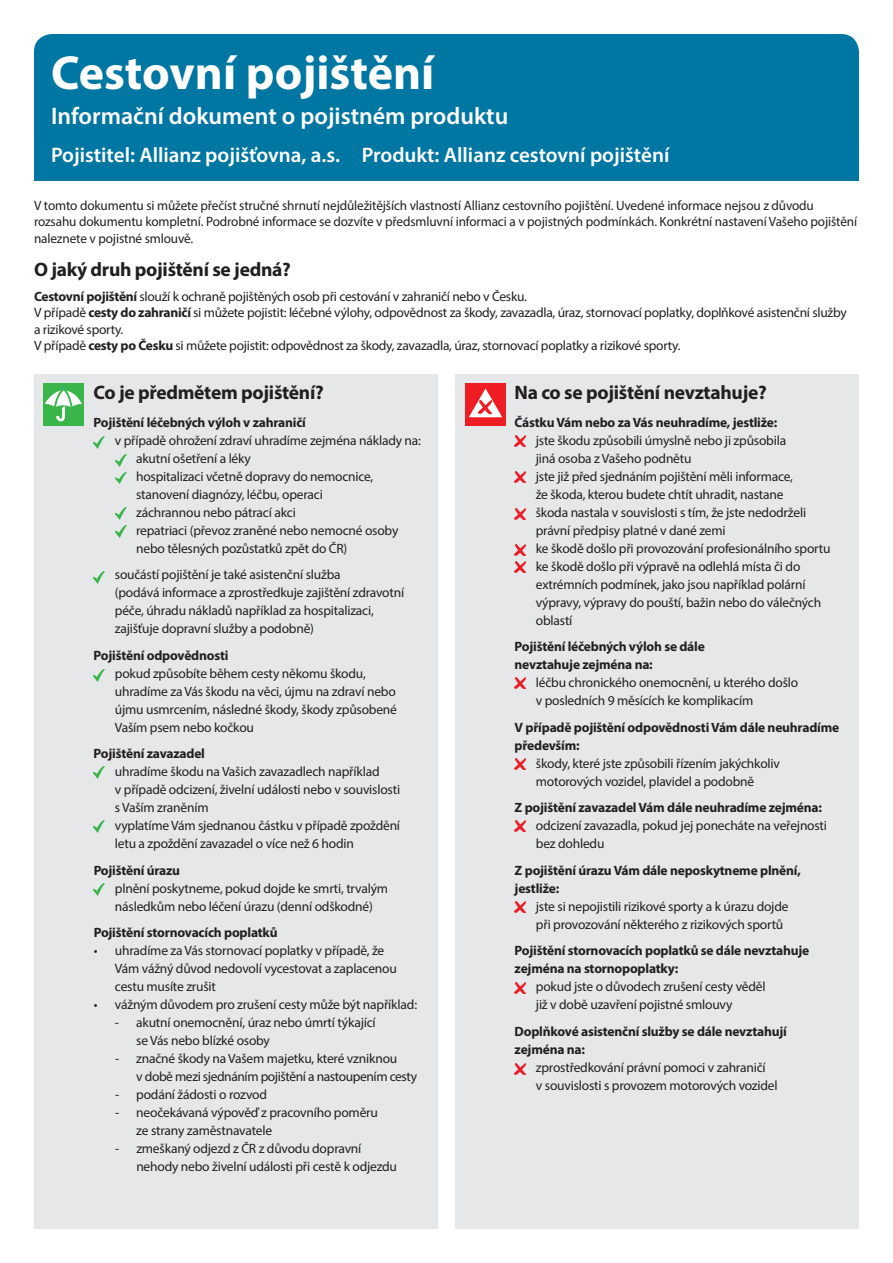
<style>
.page{position:relative;width:893px;height:1263px;background:#fff}
.page>*{position:absolute;margin:0;border:0;box-sizing:border-box;transform-origin:0 0}
.t1{font:700 48px "Myriad Pro";color:#fff}
.t2{font:600 24px "Myriad Pro";color:#fff}
.t3{font:600 21px "Myriad Pro";color:#fff}
.t4{font:700 19.5px "Myriad Pro";letter-spacing:-.015em;color:#231f20}
.t5{font:13.5px/18px "Myriad Pro";letter-spacing:-.015em;color:#231f20}
.t6{font:700 13.5px/18px "Myriad Pro";letter-spacing:-.015em;color:#231f20}
.s1{font-weight:700}
</style>
<div class="page">
<div style="left:455px;top:374px;width:404px;height:855px;background:#e6e7e9"></div>
<div style="left:34px;top:374px;width:404px;height:855px;background:#e6e7e9"></div>
<div style="left:34px;top:34px;width:825px;height:147px;background:#0076a3;border-radius:18px"></div>
<div style="left:43px;top:383px;width:41px;height:42px;background:#3ab54a"></div>
<svg style="left:45px;top:386px;width:37px;height:35px"></svg>
<svg style="left:94px;top:766px;width:10px;height:12px"></svg>
<svg style="left:94px;top:571px;width:10px;height:12px"></svg>
<svg style="left:94px;top:669px;width:10px;height:12px"></svg>
<svg style="left:94px;top:436px;width:10px;height:12px"></svg>
<svg style="left:116px;top:455px;width:11px;height:11px"></svg>
<svg style="left:116px;top:472px;width:11px;height:12px"></svg>
<svg style="left:116px;top:508px;width:11px;height:29px"></svg>
<svg style="left:94px;top:821px;width:10px;height:11px"></svg>
<svg style="left:94px;top:884px;width:10px;height:12px"></svg>
<div style="left:465px;top:383px;width:41px;height:42px;background:#ee1d23"></div>
<svg style="left:469px;top:388px;width:33px;height:29px"></svg>
<svg style="left:514px;top:436px;width:11px;height:10px"></svg>
<svg style="left:514px;top:472px;width:11px;height:11px"></svg>
<svg style="left:514px;top:508px;width:11px;height:11px"></svg>
<svg style="left:514px;top:545px;width:11px;height:10px"></svg>
<svg style="left:514px;top:561px;width:11px;height:11px"></svg>
<svg style="left:514px;top:677px;width:11px;height:11px"></svg>
<svg style="left:514px;top:758px;width:11px;height:11px"></svg>
<svg style="left:514px;top:821px;width:11px;height:11px"></svg>
<svg style="left:514px;top:902px;width:11px;height:10px"></svg>
<svg style="left:514px;top:982px;width:11px;height:11px"></svg>
<svg style="left:514px;top:1063px;width:11px;height:11px"></svg>
<h1 class="t1" style="left:51px;top:41px;width:385px">Cestovní pojištění</h1>
<h2 class="t2" style="left:51px;top:100px;width:459px">Informační dokument o pojistném produktu</h2>
<h3 class="t3" style="left:51px;top:141px;width:620px">Pojistitel: Allianz pojišťovna, a.s. Produkt: Allianz cestovní pojištění</h3>
<p class="t5" style="left:34px;top:197px;width:825px;line-height:16.5px">V tomto dokumentu si můžete přečíst stručné shrnutí nejdůležitějších vlastností Allianz cestovního pojištění. Uvedené informace nejsou z důvodu rozsahu dokumentu kompletní. Podrobné informace se dozvíte v předsmluvní informaci a v pojistných podmínkách. Konkrétní nastavení Vašeho pojištění naleznete v pojistné smlouvě.</p>
<h3 class="t4" style="left:34px;top:256px;width:258px">O jaký druh pojištění se jedná?</h3>
<p class="t5" style="left:34px;top:288px;width:814px;line-height:16.5px"><span class="s1">Cestovní pojištění</span> slouží k ochraně pojištěných osob při cestování v zahraničí nebo v Česku.<br>V případě <span class="s1">cesty do zahraničí</span> si můžete pojistit: léčebné výlohy, odpovědnost za škody, zavazadla, úraz, stornovací poplatky, doplňkové asistenční služby a rizikové sporty.<br>V případě <span class="s1">cesty po Česku</span> si můžete pojistit: odpovědnost za škody, zavazadla, úraz, stornovací poplatky a rizikové sporty.</p>
<h3 class="t4" style="left:94px;top:380px;width:232px">Co je předmětem pojištění?</h3>
<h3 class="t4" style="left:514px;top:380px;width:254px">Na co se pojištění nevztahuje?</h3>
<p class="t6" style="left:94px;top:413px;width:214px">Pojištění léčebných výloh v zahraničí</p>
<p class="t5" style="left:136px;top:431px;width:286px;text-indent:-21px">v případě ohrožení zdraví uhradíme zejména náklady na: akutní ošetření a léky<br>hospitalizaci včetně dopravy do nemocnice, stanovení diagnózy, léčbu, operaci<br>záchrannou nebo pátrací akci<br>repatriaci (převoz zraněné nebo nemocné osoby nebo tělesných pozůstatků zpět do ČR)</p>
<p class="t5" style="left:115px;top:566px;width:291px">součástí pojištění je také asistenční služba<br>(podává informace a zprostředkuje zajištění zdravotní péče, úhradu nákladů například za hospitalizaci, zajišťuje dopravní služby a podobně)</p>
<p class="t6" style="left:94px;top:646px;width:136px">Pojištění odpovědnosti</p>
<p class="t5" style="left:115px;top:664px;width:284px">pokud způsobíte během cesty někomu škodu, uhradíme za Vás škodu na věci, újmu na zdraví nebo újmu usmrcením, následné škody, škody způsobené Vaším psem nebo kočkou</p>
<p class="t6" style="left:94px;top:744px;width:113px">Pojištění zavazadel</p>
<p class="t5" style="left:115px;top:763px;width:287px">uhradíme škodu na Vašich zavazadlech například<br>v případě odcizení, živelní události nebo v souvislosti s Vaším zraněním<br>vyplatíme Vám sjednanou částku v případě zpoždění letu a zpoždění zavazadel o více než 6 hodin</p>
<p class="t6" style="left:94px;top:861px;width:88px">Pojištění úrazu</p>
<p class="t5" style="left:115px;top:879px;width:275px">plnění poskytneme, pokud dojde ke smrti, trvalým následkům nebo léčení úrazu (denní odškodné)</p>
<p class="t6" style="left:94px;top:923px;width:185px">Pojištění stornovacích poplatků</p>
<p class="t5" style="left:115px;top:941px;width:283px;text-indent:-21px">• uhradíme za Vás stornovací poplatky v případě, že<br>Vám vážný důvod nedovolí vycestovat a zaplacenou cestu musíte zrušit</p>
<p class="t5" style="left:94px;top:995px;width:325px">• vážným důvodem pro zrušení cesty může být například:</p>
<p class="t5" style="left:136px;top:1013px;width:241px;text-indent:-21px">- akutní onemocnění, úraz nebo úmrtí týkající se Vás nebo blízké osoby</p>
<p class="t5" style="left:136px;top:1049px;width:282px;text-indent:-21px">- značné škody na Vašem majetku, které vzniknou<br>v době mezi sjednáním pojištění a nastoupením cesty</p>
<p class="t5" style="left:115px;top:1085px;width:154px">- podání žádosti o rozvod</p>
<p class="t5" style="left:136px;top:1103px;width:243px;text-indent:-21px">- neočekávaná výpověď z pracovního poměru ze strany zaměstnavatele</p>
<p class="t5" style="left:136px;top:1139px;width:262px;text-indent:-21px">- zmeškaný odjezd z ČR z důvodu dopravní nehody nebo živelní události při cestě k odjezdu</p>
<p class="t6" style="left:514px;top:413px;width:264px">Částku Vám nebo za Vás neuhradíme, jestliže:</p>
<p class="t5" style="left:536px;top:431px;width:296px">jste škodu způsobili úmyslně nebo ji způsobila<br>jiná osoba z Vašeho podnětu<br>jste již před sjednáním pojištění měli informace,<br>že škoda, kterou budete chtít uhradit, nastane<br>škoda nastala v souvislosti s tím, že jste nedodrželi právní předpisy platné v dané zemi<br>ke škodě došlo při provozování profesionálního sportu ke škodě došlo při výpravě na odlehlá místa či do extrémních podmínek, jako jsou například polární výpravy, výpravy do pouští, bažin nebo do válečných oblastí</p>
<p class="t6" style="left:515px;top:637px;width:192px">Pojištění léčebných výloh se dále nevztahuje zejména na:</p>
<p class="t5" style="left:536px;top:674px;width:264px">léčbu chronického onemocnění, u kterého došlo v posledních 9 měsících ke komplikacím</p>
<p class="t6" style="left:515px;top:718px;width:326px">V případě pojištění odpovědnosti Vám dále neuhradíme především:</p>
<p class="t5" style="left:536px;top:754px;width:246px">škody, které jste způsobili řízením jakýchkoliv motorových vozidel, plavidel a podobně</p>
<p class="t6" style="left:515px;top:798px;width:309px">Z pojištění zavazadel Vám dále neuhradíme zejména:</p>
<p class="t5" style="left:536px;top:817px;width:293px">odcizení zavazadla, pokud jej ponecháte na veřejnosti bez dohledu</p>
<p class="t6" style="left:515px;top:861px;width:288px">Z pojištění úrazu Vám dále neposkytneme plnění, jestliže:</p>
<p class="t5" style="left:536px;top:897px;width:254px">jste si nepojistili rizikové sporty a k úrazu dojde při provozování některého z rizikových sportů</p>
<p class="t6" style="left:515px;top:941px;width:296px">Pojištění stornovacích poplatků se dále nevztahuje zejména na stornopoplatky:</p>
<p class="t5" style="left:536px;top:977px;width:231px">pokud jste o důvodech zrušení cesty věděl již v době uzavření pojistné smlouvy</p>
<p class="t6" style="left:515px;top:1022px;width:274px">Doplňkové asistenční služby se dále nevztahují zejména na:</p>
<p class="t5" style="left:536px;top:1058px;width:243px">zprostředkování právní pomoci v zahraničí<br>v souvislosti s provozem motorových vozidel</p>
</div>
